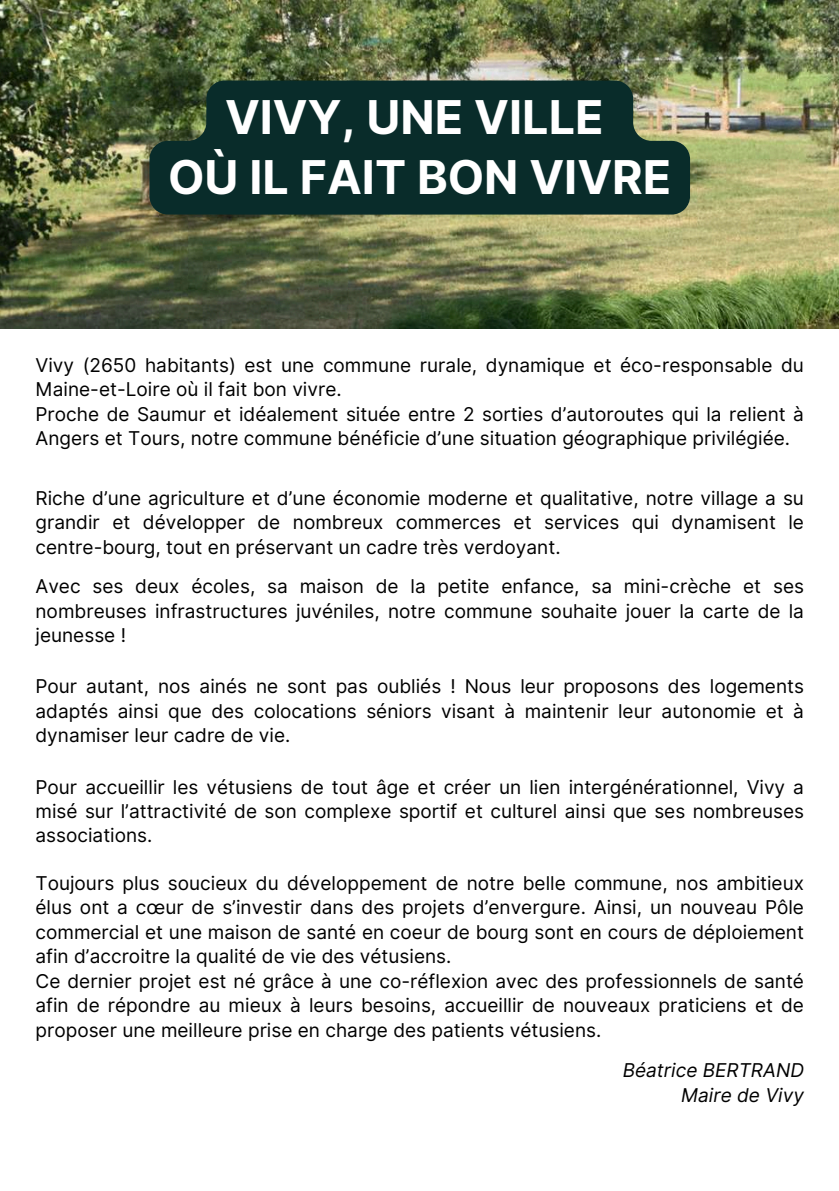
<style>
.page{position:relative;width:839px;height:1191px;background:#fff}
.page>*{position:absolute;margin:0;border:0;box-sizing:border-box;transform-origin:0 0}
.t1{font:700 46.6px/60.4px "Inter";color:#fff;text-align:center}
.t2{font:19px/24.4px "Inter";color:#000;text-align:justify}
.t3{font:italic 19px/24.2px "Inter";color:#000;text-align:right}
</style>
<div class="page">
<img style="left:0;top:0;width:838px;height:328px">
<svg style="left:149px;top:81px;width:541px;height:134px;background:#14342e"></svg>
<h1 class="t1" style="left:168px;top:86px;width:504px">VIVY, UNE VILLE<br>OÙ IL FAIT BON VIVRE</h1>
<p class="t2" style="left:35px;top:353px;width:770px;text-align:left">Vivy (2650 habitants) est une commune rurale, dynamique et éco-responsable du Maine-et-Loire où il fait bon vivre.<br>Proche de Saumur et idéalement située entre 2 sorties d’autoroutes qui la relient à Angers et Tours, notre commune bénéficie d’une situation géographique privilégiée.</p>
<p class="t2" style="left:35px;top:486px;width:770px">Riche d’une agriculture et d’une économie moderne et qualitative, notre village a su grandir et développer de nombreux commerces et services qui dynamisent le centre-bourg, tout en préservant un cadre très verdoyant.</p>
<p class="t2" style="left:35px;top:574px;width:770px">Avec ses deux écoles, sa maison de la petite enfance, sa mini-crèche et ses nombreuses infrastructures juvéniles, notre commune souhaite jouer la carte de la jeunesse !</p>
<p class="t2" style="left:35px;top:674px;width:770px">Pour autant, nos ainés ne sont pas oubliés ! Nous leur proposons des logements adaptés ainsi que des colocations séniors visant à maintenir leur autonomie et à dynamiser leur cadre de vie.</p>
<p class="t2" style="left:35px;top:774px;width:770px">Pour accueillir les vétusiens de tout âge et créer un lien intergénérationnel, Vivy a misé sur l’attractivité de son complexe sportif et culturel ainsi que ses nombreuses associations.</p>
<p class="t2" style="left:35px;top:871px;width:770px;text-align:left">Toujours plus soucieux du développement de notre belle commune, nos ambitieux élus ont a cœur de s’investir dans des projets d’envergure. Ainsi, un nouveau Pôle commercial et une maison de santé en coeur de bourg sont en cours de déploiement afin d’accroitre la qualité de vie des vétusiens.<br>Ce dernier projet est né grâce à une co-réflexion avec des professionnels de santé afin de répondre au mieux à leurs besoins, accueillir de nouveaux praticiens et de proposer une meilleure prise en charge des patients vétusiens.</p>
<p class="t3" style="left:622px;top:1058px;width:183px">Béatrice BERTRAND<br>Maire de Vivy</p>
</div>
